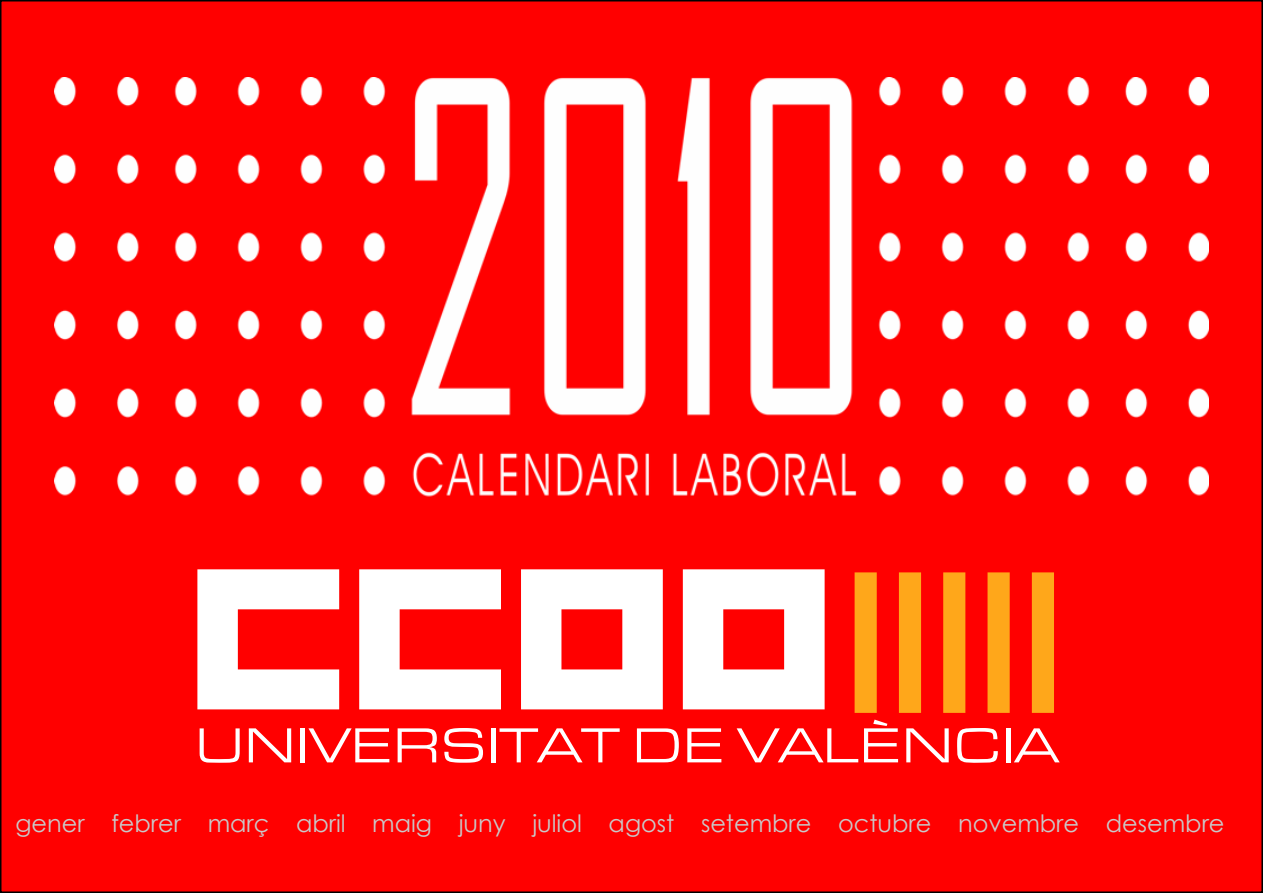
<style>
.page{position:relative;width:1263px;height:893px;background:#fff}
.page>*{position:absolute;margin:0;border:0;box-sizing:border-box;transform-origin:0 0}
.t1{font:180px "Hunter";color:#fff}
.t2{font:51px "Eurostile Extended";color:#fff}
.t3{font:24px "Century Gothic";color:#c9c9c9}
</style>
<div class="page">
<div style="left:0;top:0;width:1263px;height:893px;background:#f00;border:2px solid #000"></div>
<img style="left:54px;top:77px;width:1155px;height:420px">
<svg style="left:854px;top:572px;width:200px;height:141px"></svg>
<h1 class="t1" style="left:197px;top:549px;width:649px">CCOO</h1>
<h2 class="t2" style="left:195px;top:719px;width:865px">UNIVERSITAT DE VALÈNCIA</h2>
<p class="t3" style="left:16px;top:814px;width:1210px">gener febrer març abril maig juny juliol agost setembre octubre novembre desembre</p>
</div>
